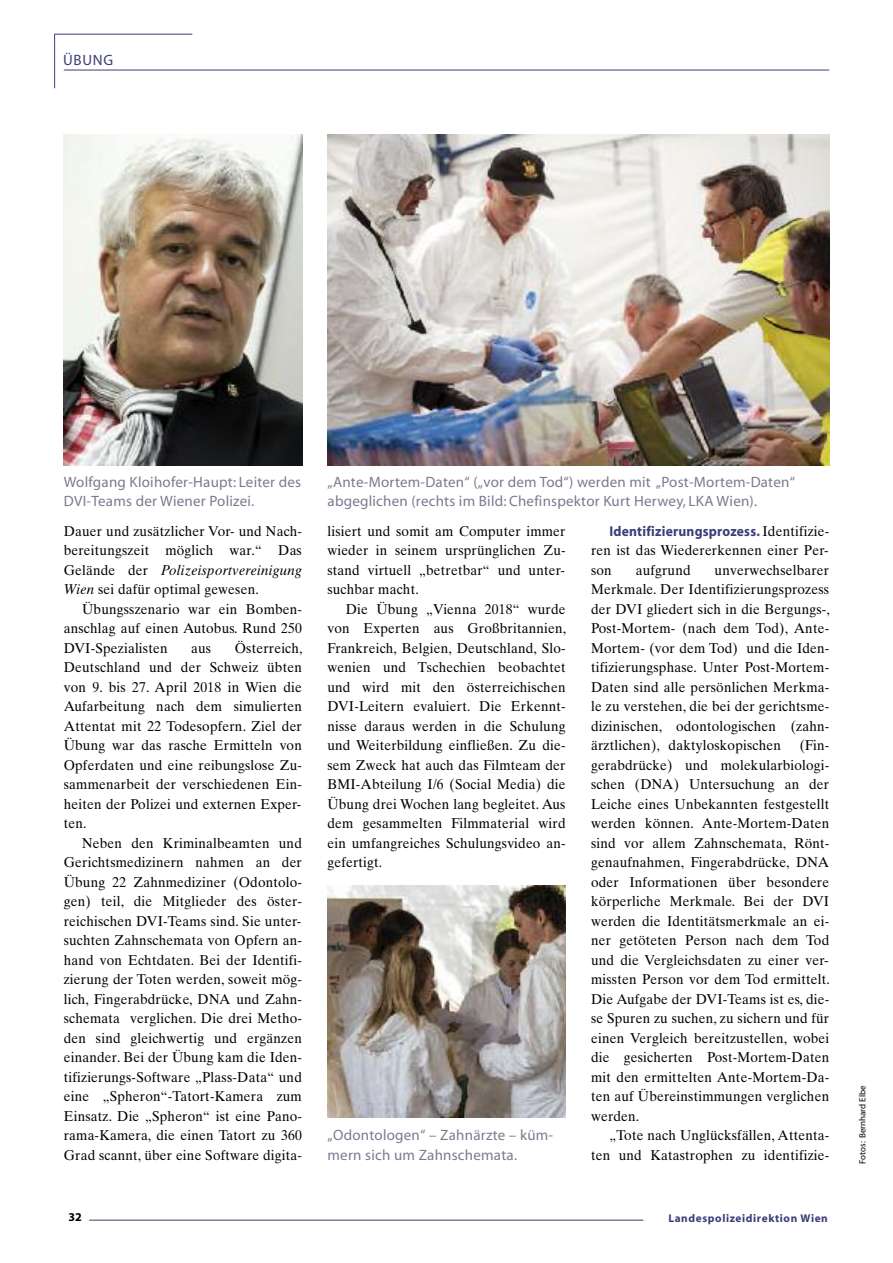
<style>
.page{position:relative;width:893px;height:1263px;background:#fff}
.page>*{position:absolute;margin:0;border:0;box-sizing:border-box;transform-origin:0 0}
.t1{font:15px/19.5px "Myriad";letter-spacing:.015em;color:#817791}
.t2{font:15px "Myriad";letter-spacing:.05em;color:#3c3c78}
.t3{font:14.25px/19.5px "Times Ten";letter-spacing:.015em;color:#000;text-align:justify;scale:.95 1}
.t4{font:700 14.25px "Myriad";letter-spacing:.015em;color:#3c3c78;scale:.95 1}
.t5{font:700 12px "Myriad";color:#000}
.t6{font:700 11.25px "Myriad";letter-spacing:.055em;color:#3c3c78}
.t7{font:9px "Myriad";color:#000}
.s1{font-style:italic}
.s2{font-family:"Times Ten";font-weight:400;color:#000}
</style>
<div class="page">
<hr style="left:64px;top:70px;width:765px;height:1px;background:#3c3c78">
<hr style="left:54px;top:34px;width:1px;height:54px;background:#3c3c78">
<hr style="left:54px;top:34px;width:138px;height:1px;background:#3c3c78">
<hr style="left:89px;top:1220px;width:554px;height:1px;background:#3c3c78">
<img style="left:328px;top:135px;width:501px;height:330px">
<img style="left:64px;top:135px;width:238px;height:330px">
<img style="left:327px;top:886px;width:239px;height:231px">
<p class="t2" style="left:63px;top:54px;width:52px">ÜBUNG</p>
<p class="t1" style="left:64px;top:473px;width:239px">Wolfgang Kloihofer-Haupt: Leiter des<br>DVI-Teams der Wiener Polizei.</p>
<p class="t3" style="left:64px;top:522px;width:252px">Dauer und zusätzlicher Vor- und Nach&shy;bereitungszeit möglich war.“ Das Gelände der <span class="s1">Polizeisportvereinigung Wien</span> sei dafür optimal gewesen.</p>
<p class="t3" style="left:64px;top:600px;width:252px;text-indent:18px">Übungsszenario war ein Bomben&shy;anschlag auf einen Autobus. Rund 250<br>DVI-Spezialisten</p>
<p class="t3" style="left:64px;top:639px;width:253px;text-indent:171px">Österreich, Deutschland und der Schweiz übten von 9. bis 27. April 2018 in Wien die Aufarbeitung nach dem simulierten Attentat mit 22 Todesopfern. Ziel der Übung war das rasche Ermitteln von Opferdaten und eine reibungslose Zu&shy;sammenarbeit der verschiedenen Ein&shy;heiten der Polizei und externen Exper&shy;ten.</p>
<p class="t3" style="left:64px;top:834px;width:252px;text-indent:18px">Neben den Kriminalbeamten und Gerichtsmedizinern nahmen an der Übung 22 Zahnmediziner (Odontolo&shy;gen) teil, die Mitglieder des öster&shy;reichischen DVI-Teams sind. Sie unter&shy;suchten Zahnschemata von Opfern an&shy;hand von Echtdaten. Bei der Identifi&shy;zierung der Toten werden, soweit mög&shy;lich, Fingerabdrücke, DNA und Zahn&shy;schemata verglichen. Die drei Metho&shy;den sind gleichwertig und ergänzen einander. Bei der Übung kam die Iden&shy;tifizierungs-Software „Plass-Data“ und eine „Spheron“-Tatort-Kamera zum Einsatz. Die „Spheron“ ist eine Pano&shy;rama-Kamera, die einen Tatort zu 360<br>Grad scannt, über eine Software digita-</p>
<p class="t3" style="left:191px;top:639px;width:23px">aus</p>
<p class="t1" style="left:328px;top:473px;width:469px">„Ante-Mortem-Daten“ („vor dem Tod“) werden mit „Post-Mortem-Daten“ abgeglichen (rechts im Bild: Chefinspektor Kurt Herwey, LKA Wien).</p>
<p class="t3" style="left:327px;top:522px;width:252px">lisiert und somit am Computer immer wieder in seinem ursprünglichen Zu&shy;stand virtuell „betretbar“ und unter&shy;suchbar macht.</p>
<p class="t3" style="left:327px;top:600px;width:253px;text-indent:18px">Die Übung „Vienna 2018“ wurde von Experten aus Großbritannien, Frankreich, Belgien, Deutschland, Slo&shy;wenien und Tschechien beobachtet und wird mit den österreichischen DVI-Leitern evaluiert. Die Erkennt&shy;nisse daraus werden in die Schulung und Weiterbildung einfließen. Zu die&shy;sem Zweck hat auch das Filmteam der BMI-Abteilung I/6 (Social Media) die Übung drei Wochen lang begleitet. Aus dem gesammelten Filmmaterial wird ein umfangreiches Schulungsvideo an&shy;gefertigt.</p>
<p class="t1" style="left:328px;top:1127px;width:227px">„Odontologen“ – Zahnärzte – küm&shy;mern sich um Zahnschemata.</p>
<p class="t4" style="left:609px;top:526px;width:233px">Identifizierungsprozess. <span class="s2">Identifizie-</span></p>
<p class="t3" style="left:591px;top:542px;width:252px">ren ist das Wiedererkennen einer Per&shy;son</p>
<p class="t3" style="left:591px;top:561px;width:253px;text-indent:124px">unverwechselbarer Merkmale. Der Identifizierungsprozess der DVI gliedert sich in die Bergungs-, Post-Mortem- (nach dem Tod), Ante-Mortem- (vor dem Tod) und die Iden&shy;tifizierungsphase. Unter Post-Mortem-Daten sind alle persönlichen Merkma&shy;le zu verstehen, die bei der gerichtsme&shy;dizinischen, odontologischen (zahn&shy;ärztlichen), daktyloskopischen</p>
<p class="t3" style="left:636px;top:561px;width:59px">aufgrund</p>
<p class="t3" style="left:591px;top:737px;width:253px;text-indent:209px">(Fin&shy;gerabdrücke) und molekularbiologi&shy;schen (DNA) Untersuchung an der Leiche eines Unbekannten festgestellt werden können. Ante-Mortem-Daten sind vor allem Zahnschemata, Rönt&shy;genaufnahmen, Fingerabdrücke, DNA oder Informationen über besondere körperliche Merkmale. Bei der DVI werden die Identitätsmerkmale an ei&shy;ner getöteten Person nach dem Tod und die Vergleichsdaten zu einer ver&shy;missten Person vor dem Tod ermittelt.<br>Die Aufgabe der DVI-Teams ist es, die&shy;se Spuren zu suchen, zu sichern und für einen Vergleich bereitzustellen, wobei die gesicherten Post-Mortem-Daten mit den ermittelten Ante-Mortem-Da&shy;ten auf Übereinstimmungen verglichen werden.</p>
<p class="t3" style="left:591px;top:1127px;width:252px;text-align:right">„Tote nach Unglücksfällen, Attenta&shy;ten und Katastrophen zu identifizie-</p>
<p class="t5" style="left:68px;top:1213px;width:15px">32</p>
<p class="t6" style="left:668px;top:1214px;width:161px">Landespolizeidirektion Wien</p>
<p class="t7" style="left:859px;top:1164px;width:80px;rotate:-90deg">Fotos: Bernhard Elbe</p>
</div>
